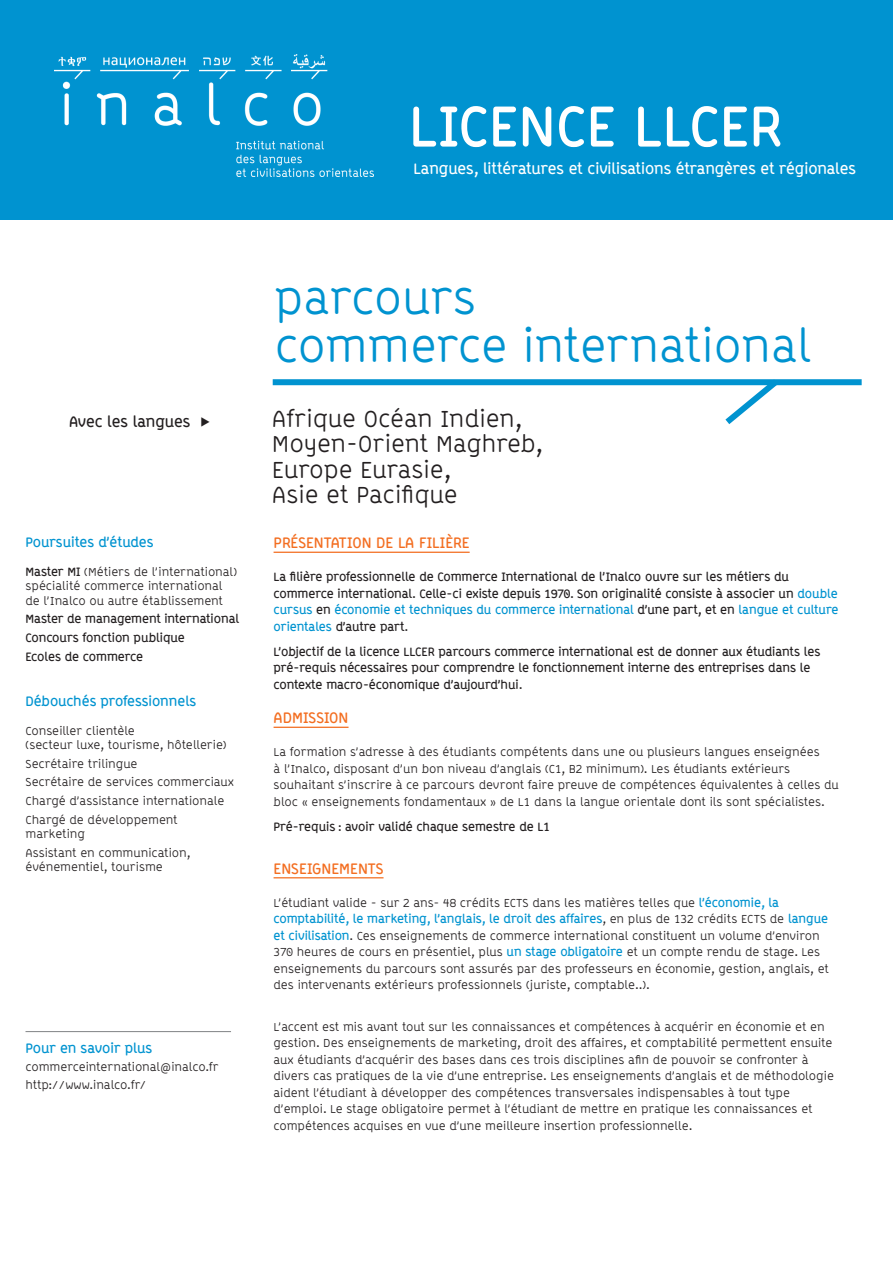
<style>
.page{position:relative;width:893px;height:1263px;background:#fff}
.page>*{position:absolute;margin:0;border:0;box-sizing:border-box;transform-origin:0 0}
.t1{font:700 57px "ABB Line";color:#fff}
.t2{font:46.5px "ABB Line";letter-spacing:-.01em;color:#0093d0}
.t3{font:24px "ABB Line";color:#231f20}
.t4{font:700 15px "ABB Line";color:#fff}
.t5{font:700 15px "ABB Line";color:#f36e21}
.t6{font:700 15px "ABB Line";color:#231f20}
.t7{font:700 13.5px "ABB Line";color:#0093d0}
.t8{font:12px/16.5px "ABB Line";color:#231f20}
.t9{font:700 12px/16.5px "ABB Line";letter-spacing:-.005em;color:#231f20}
.s1{font-weight:700}
.s2{color:#0093d0}
.s3{font-weight:700;color:#0093d0}
</style>
<div class="page">
<div style="left:0;top:0;width:893px;height:219px;background:#0093d0"></div>
<img style="left:54px;top:54px;width:319px;height:123px">
<hr style="left:274px;top:552px;width:196px;height:1px;background:#f36e21">
<hr style="left:274px;top:727px;width:75px;height:1px;background:#f36e21">
<hr style="left:274px;top:877px;width:110px;height:1px;background:#f36e21">
<div style="left:273px;top:379px;width:589px;height:6px;background:#0093d0"></div>
<svg style="left:719px;top:379px;width:65px;height:45px"></svg>
<hr style="left:26px;top:1031px;width:205px;height:1px;background:#808285">
<p class="t1" style="left:409px;top:92px;width:375px">LICENCE LLCER</p>
<p class="t4" style="left:414px;top:160px;width:444px">Langues, littératures et civilisations étrangères et régionales</p>
<p class="t6" style="left:69px;top:412px;width:144px">Avec les langues ▶</p>
<p class="t7" style="left:26px;top:534px;width:129px">Poursuites d’études</p>
<p class="t8" style="left:26px;top:565px;width:213px;line-height:14.4px"><span class="s1">Master MI</span> (Métiers de l’international) spécialité commerce international de l’Inalco ou autre établissement</p>
<p class="t9" style="left:26px;top:611px;width:215px">Master de management international</p>
<p class="t9" style="left:26px;top:629px;width:161px">Concours fonction publique</p>
<p class="t9" style="left:26px;top:648px;width:119px">Ecoles de commerce</p>
<p class="t7" style="left:26px;top:693px;width:172px">Débouchés professionnels</p>
<p class="t8" style="left:26px;top:722px;width:111px">Conseiller clientèle</p>
<p class="t8" style="left:26px;top:737px;width:202px">(secteur luxe, tourisme, hôtellerie)</p>
<p class="t8" style="left:26px;top:755px;width:114px">Secrétaire trilingue</p>
<p class="t8" style="left:26px;top:774px;width:210px">Secrétaire de services commerciaux</p>
<p class="t8" style="left:26px;top:792px;width:200px">Chargé d’assistance internationale</p>
<p class="t8" style="left:26px;top:812px;width:154px;line-height:14.4px">Chargé de développement marketing</p>
<p class="t8" style="left:26px;top:845px;width:166px;line-height:14.4px">Assistant en communication, événementiel, tourisme</p>
<p class="t7" style="left:26px;top:1040px;width:128px">Pour en savoir plus</p>
<p class="t8" style="left:26px;top:1058px;width:195px">commerceinternational@inalco.fr</p>
<p class="t8" style="left:26px;top:1076px;width:122px">http://www.inalco.fr/</p>
<p class="t2" style="left:274px;top:271px;width:203px">parcours</p>
<p class="t2" style="left:274px;top:319px;width:538px">commerce international</p>
<p class="t3" style="left:272px;top:405px;width:252px">Afrique Océan Indien,</p>
<p class="t3" style="left:272px;top:430px;width:272px">Moyen-Orient Maghreb,</p>
<p class="t3" style="left:272px;top:456px;width:181px">Europe Eurasie,</p>
<p class="t3" style="left:272px;top:481px;width:187px">Asie et Pacifique</p>
<p class="t5" style="left:274px;top:534px;width:198px">PRÉSENTATION DE LA FILIÈRE</p>
<p class="t9" style="left:274px;top:569px;width:567px">La filière professionnelle de Commerce International de l’Inalco ouvre sur les métiers du commerce international. Celle-ci existe depuis 1970. Son originalité consiste à associer un <span class="s2">double cursus</span> en <span class="s2">économie et techniques du commerce international</span> d’une part, et en <span class="s2">langue et culture orientales</span> d’autre part.</p>
<p class="t9" style="left:274px;top:643px;width:548px">L’objectif de la licence LLCER parcours commerce international est de donner aux étudiants les pré-requis nécessaires pour comprendre le fonctionnement interne des entreprises dans le contexte macro-économique d’aujourd’hui.</p>
<p class="t5" style="left:274px;top:709px;width:76px">ADMISSION</p>
<p class="t8" style="left:274px;top:744px;width:567px">La formation s’adresse à des étudiants compétents dans une ou plusieurs langues enseignées<br>à l’Inalco, disposant d’un bon niveau d’anglais (C1, B2 minimum). Les étudiants extérieurs souhaitant s’inscrire à ce parcours devront faire preuve de compétences équivalentes à celles du bloc « enseignements fondamentaux » de L1 dans la langue orientale dont ils sont spécialistes.</p>
<p class="t9" style="left:274px;top:818px;width:278px">Pré-requis : avoir validé chaque semestre de L1</p>
<p class="t5" style="left:274px;top:859px;width:111px">ENSEIGNEMENTS</p>
<p class="t8" style="left:274px;top:894px;width:557px">L’étudiant valide - sur 2 ans- 48 crédits ECTS dans les matières telles que <span class="s3">l’économie, la comptabilité, le marketing, l’anglais, le droit des affaires</span>, en plus de 132 crédits ECTS de <span class="s3">langue et civilisation</span>. Ces enseignements de commerce international constituent un volume d’environ 370 heures de cours en présentiel, plus <span class="s3">un stage obligatoire</span> et un compte rendu de stage. Les enseignements du parcours sont assurés par des professeurs en économie, gestion, anglais, et des intervenants extérieurs professionnels (juriste, comptable..).</p>
<p class="t8" style="left:274px;top:1018px;width:562px">L’accent est mis avant tout sur les connaissances et compétences à acquérir en économie et en gestion. Des enseignements de marketing, droit des affaires, et comptabilité permettent ensuite aux étudiants d’acquérir des bases dans ces trois disciplines afin de pouvoir se confronter à divers cas pratiques de la vie d’une entreprise. Les enseignements d’anglais et de méthodologie aident l’étudiant à développer des compétences transversales indispensables à tout type d’emploi. Le stage obligatoire permet à l’étudiant de mettre en pratique les connaissances et compétences acquises en vue d’une meilleure insertion professionnelle.</p>
</div>
